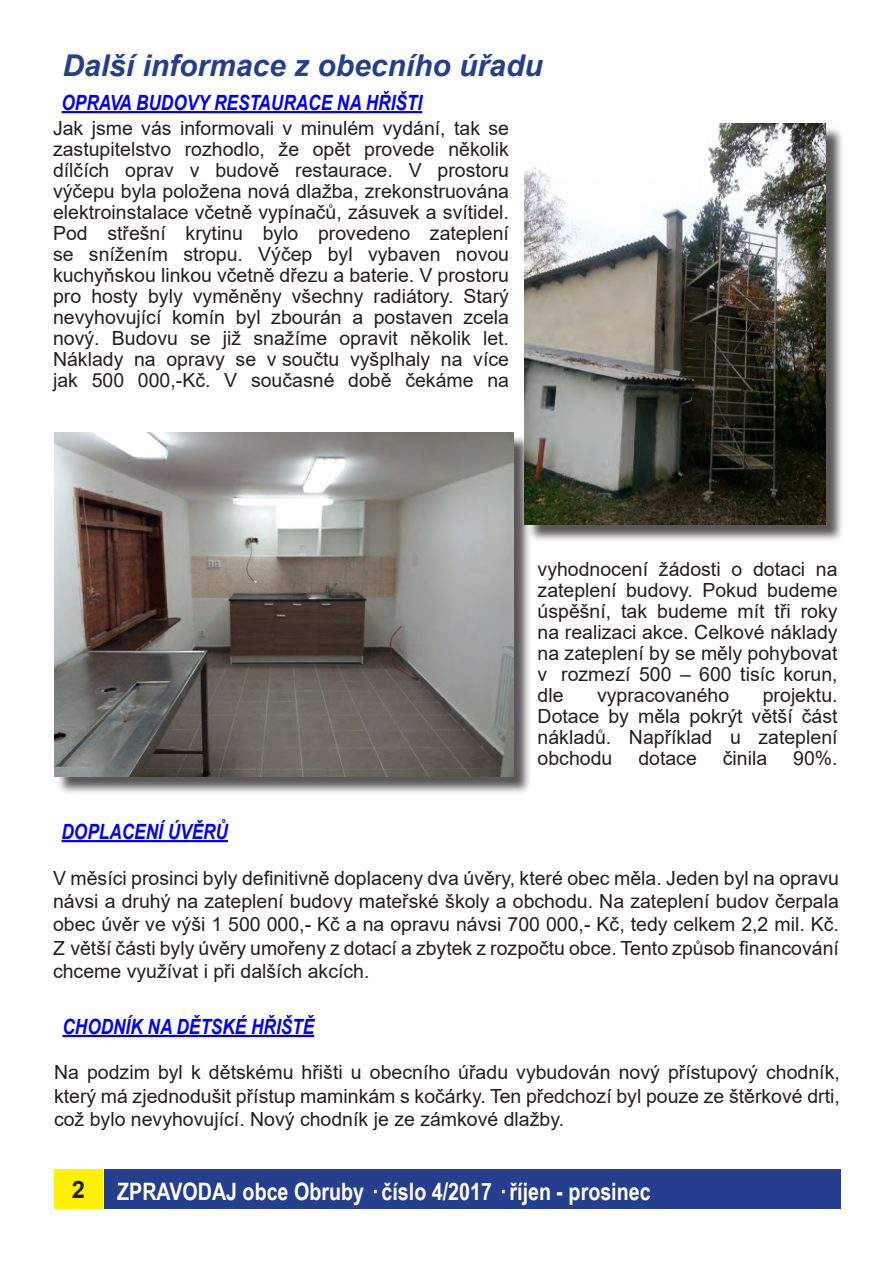
<style>
.page{position:relative;width:893px;height:1263px;background:#fff}
.page>*{position:absolute;margin:0;border:0;box-sizing:border-box;transform-origin:0 0}
.t1{font:italic 700 30px "Arial";color:#253f8e}
.t2{font:700 24px "Arial Narrow";color:#fff}
.t3{font:700 24px "Arial";color:#231f20}
.Normální{font:italic 700 21px "Arial Narrow";color:#00f}
.Normální-2{font:19.5px/21px "Arial";color:#231f20;text-align:justify}
</style>
<div class="page">
<div style="left:104px;top:1169px;width:737px;height:40px;background:#253f8e"></div>
<div style="left:54px;top:1169px;width:49px;height:40px;background:#fff101"></div>
<hr style="left:62px;top:111px;width:360px;height:2px;background:#00f">
<div style="left:56px;top:435px;width:475px;height:361px;background:#231f20;opacity:.75"></div>
<img style="left:54px;top:432px;width:459px;height:345px">
<div style="left:527px;top:126px;width:317px;height:417px;background:#231f20;opacity:.75"></div>
<img style="left:525px;top:124px;width:300px;height:400px">
<hr style="left:62px;top:840px;width:166px;height:2px;background:#00f">
<hr style="left:63px;top:1035px;width:251px;height:2px;background:#00f">
<p class="t1" style="left:63px;top:45px;width:482px">Další informace z obecního úřadu</p>
<p class="Normální" style="left:62px;top:87px;width:362px">OPRAVA BUDOVY RESTAURACE NA HŘIŠTI</p>
<p class="Normální-2" style="left:53px;top:118px;width:458px">Jak jsme vás informovali v minulém vydání, tak se zastupitelstvo rozhodlo, že opět provede několik dílčích oprav v budově restaurace. V prostoru výčepu byla položena nová dlažba, zrekonstruována elektroinstalace včetně vypínačů, zásuvek a svítidel.<br>Pod střešní krytinu bylo provedeno zateplení se snížením stropu. Výčep byl vybaven novou kuchyňskou linkou včetně dřezu a baterie. V prostoru pro hosty byly vyměněny všechny radiátory. Starý nevyhovující komín byl zbourán a postaven zcela nový. Budovu se již snažíme opravit několik let.<br>Náklady na opravy se v součtu vyšplhaly na více jak 500 000,-Kč. V současné době čekáme na</p>
<p class="Normální-2" style="left:538px;top:559px;width:301px">vyhodnocení žádosti o dotaci na zateplení budovy. Pokud budeme úspěšní, tak budeme mít tři roky na realizaci akce. Celkové náklady na zateplení by se měly pohybovat v rozmezí 500 – 600 tisíc korun, dle</p>
<p class="Normální-2" style="left:597px;top:685px;width:134px">vypracovaného</p>
<p class="Normální-2" style="left:538px;top:685px;width:301px;text-indent:225px">projektu.<br>Dotace by měla pokrýt větší část nákladů. Například u zateplení obchodu</p>
<p class="Normální-2" style="left:638px;top:748px;width:60px">dotace</p>
<p class="Normální-2" style="left:723px;top:748px;width:46px">činila</p>
<p class="Normální-2" style="left:793px;top:748px;width:46px">90%.</p>
<p class="Normální" style="left:62px;top:816px;width:168px">DOPLACENÍ ÚVĚRŮ</p>
<p class="Normální-2" style="left:53px;top:866px;width:787px;line-height:23.4px">V měsíci prosinci byly definitivně doplaceny dva úvěry, které obec měla. Jeden byl na opravu návsi a druhý na zateplení budovy mateřské školy a obchodu. Na zateplení budov čerpala obec úvěr ve výši 1 500 000,- Kč a na opravu návsi 700 000,- Kč, tedy celkem 2,2 mil. Kč.<br>Z větší části byly úvěry umořeny z dotací a zbytek z rozpočtu obce. Tento způsob financování chceme využívat i při dalších akcích.</p>
<p class="Normální" style="left:63px;top:1010px;width:253px">CHODNÍK NA DĚTSKÉ HŘIŠTĚ</p>
<p class="Normální-2" style="left:54px;top:1061px;width:787px;line-height:23.4px">Na podzim byl k dětskému hřišti u obecního úřadu vybudován nový přístupový chodník, který má zjednodušit přístup maminkám s kočárky. Ten předchozí byl pouze ze štěrkové drti, což bylo nevyhovující. Nový chodník je ze zámkové dlažby.</p>
<p class="t3" style="left:72px;top:1172px;width:15px">2</p>
<p class="t2" style="left:117px;top:1174px;width:535px">ZPRAVODAJ obce Obruby · číslo 4/2017 · říjen - prosinec</p>
</div>
